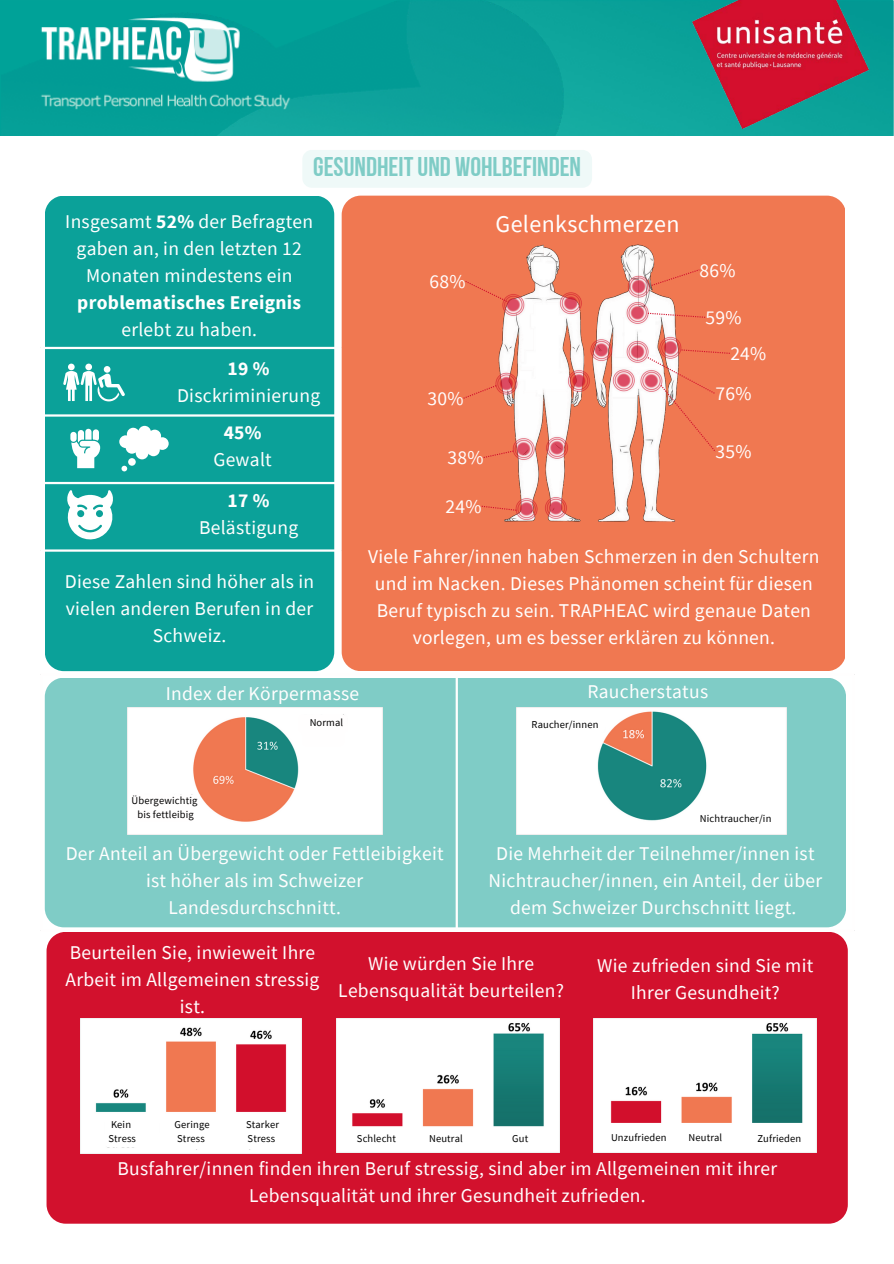
<style>
.page{position:relative;width:894px;height:1264px;background:#fff}
.page>*{position:absolute;margin:0;border:0;box-sizing:border-box;transform-origin:0 0}
.t1{font:27px "Bebas Neue Cyrillic";color:#7fccc6}
.t2{font:24px "Source Sans Pro";letter-spacing:.015em;color:#fff}
.t3{font:19.5px/27px "Source Sans Pro";letter-spacing:.015em;color:#fffefe;text-align:center}
.t4{font:19.5px/27px "Source Sans Pro";letter-spacing:.015em;color:#fff;text-align:center}
.t5{font:10.5px "Source Sans Pro";letter-spacing:.015em;color:#000}
.s1{font-weight:700}
</style>
<div class="page">
<img style="left:0;top:0;width:893px;height:135px">
<div style="left:45px;top:196px;width:289px;height:475px;background:#0ba199"></div>
<hr style="left:40px;top:347px;width:301px;height:2px;background:#fffefe">
<hr style="left:40px;top:414px;width:301px;height:2px;background:#fffefe">
<hr style="left:40px;top:482px;width:301px;height:2px;background:#fffefe">
<hr style="left:40px;top:549px;width:301px;height:2px;background:#fffefe">
<div style="left:341px;top:196px;width:504px;height:475px;background:#f07851;border-radius:19px"></div>
<div style="left:45px;top:678px;width:800px;height:249px;background:#7fccc6"></div>
<div style="left:47px;top:932px;width:800px;height:291px;background:#d2112d"></div>
<svg style="left:119px;top:426px;width:50px;height:33px"></svg>
<div style="left:128px;top:458px;width:8px;height:8px;background:#fff;border-radius:50%"></div>
<svg style="left:121px;top:466px;width:6px;height:5px"></svg>
<img style="left:495px;top:244px;width:187px;height:278px">
<hr style="left:455px;top:675px;width:3px;height:254px;background:#fffefe">
<svg style="left:465px;top:281px;width:42px;height:21px"></svg>
<svg style="left:651px;top:269px;width:48px;height:17px"></svg>
<svg style="left:647px;top:313px;width:58px;height:5px"></svg>
<svg style="left:463px;top:385px;width:33px;height:14px"></svg>
<svg style="left:647px;top:349px;width:82px;height:103px"></svg>
<svg style="left:483px;top:450px;width:30px;height:8px"></svg>
<svg style="left:481px;top:505px;width:35px;height:6px"></svg>
<div style="left:68px;top:363px;width:7px;height:7px;background:#fff;border-radius:50%"></div>
<div style="left:85px;top:363px;width:7px;height:7px;background:#fff;border-radius:50%"></div>
<svg style="left:63px;top:370px;width:62px;height:33px"></svg>
<div style="left:104px;top:366px;width:6px;height:7px;background:#fff;border-radius:50%"></div>
<svg style="left:71px;top:429px;width:29px;height:39px"></svg>
<svg style="left:65px;top:490px;width:49px;height:52px"></svg>
<img style="left:128px;top:707px;width:254px;height:127px">
<img style="left:80px;top:1018px;width:221px;height:135px">
<img style="left:593px;top:1018px;width:223px;height:134px">
<img style="left:336px;top:1018px;width:223px;height:134px">
<img style="left:516px;top:707px;width:270px;height:127px">
<div style="left:302px;top:150px;width:290px;height:38px;background:#eff9f8"></div>
<svg style="left:131px;top:794px;width:69px;height:27px"></svg>
<svg style="left:298px;top:714px;width:49px;height:32px"></svg>
<svg style="left:527px;top:715px;width:77px;height:18px"></svg>
<svg style="left:695px;top:796px;width:80px;height:31px"></svg>
<div style="left:104px;top:1116px;width:36px;height:31px;background:#fff;border-radius:4px"></div>
<svg style="left:159px;top:1113px;width:135px;height:36px"></svg>
<svg style="left:348px;top:1127px;width:56px;height:22px"></svg>
<svg style="left:420px;top:1127px;width:51px;height:22px"></svg>
<svg style="left:497px;top:1127px;width:46px;height:22px"></svg>
<svg style="left:602px;top:1126px;width:72px;height:22px"></svg>
<svg style="left:680px;top:1127px;width:50px;height:21px"></svg>
<svg style="left:748px;top:1127px;width:61px;height:22px"></svg>
<img style="left:691px;top:0;width:176px;height:129px">
<p class="t1" style="left:313px;top:155px;width:269px">GESUNDHEIT UND WOHLBEFINDEN</p>
<h3 class="t2" style="left:495px;top:208px;width:185px">Gelenkschmerzen</h3>
<p class="t4" style="left:65px;top:207px;width:249px">Insgesamt <span class="s1">52%</span> der Befragten gaben an, in den letzten 12<br>Monaten mindestens ein <span class="s1">problematisches Ereignis </span>erlebt zu haben.</p>
<h1 class="t3" style="left:429px;top:268px;width:37px">68%</h1>
<p class="t3" style="left:177px;top:355px;width:145px"><span class="s1">19 %<br></span>Disckriminierung</p>
<p class="t3" style="left:213px;top:419px;width:60px"><span class="s1">45%<br></span>Gewalt</p>
<p class="t3" style="left:199px;top:487px;width:101px"><span class="s1">17 %<br></span>Belästigung</p>
<p class="t3" style="left:427px;top:384px;width:37px">30%</p>
<p class="t3" style="left:447px;top:444px;width:37px">38%</p>
<h3 class="t3" style="left:445px;top:492px;width:37px">24%</h3>
<p class="t3" style="left:699px;top:256px;width:37px">86%</p>
<h3 class="t3" style="left:705px;top:303px;width:37px">59%</h3>
<h3 class="t3" style="left:730px;top:340px;width:37px">24%</h3>
<p class="t3" style="left:715px;top:380px;width:37px">76%</p>
<h3 class="t3" style="left:715px;top:438px;width:37px">35%</h3>
<h3 class="t4" style="left:65px;top:567px;width:251px">Diese Zahlen sind höher als in vielen anderen Berufen in der<br>Schweiz.</h3>
<h2 class="t4" style="left:368px;top:543px;width:453px">Viele Fahrer/innen haben Schmerzen in den Schultern und im Nacken. Dieses Phänomen scheint für diesen Beruf typisch zu sein. TRAPHEAC wird genaue Daten vorlegen, um es besser erklären zu können.</h2>
<h3 class="t3" style="left:166px;top:679px;width:195px">Index der Körpermasse</h3>
<p class="t3" style="left:587px;top:677px;width:122px">Raucherstatus</p>
<h3 class="t5" style="left:132px;top:793px;width:67px">Übergewichtig</h3>
<h3 class="t5" style="left:137px;top:807px;width:58px">bis fettleibig</h3>
<h3 class="t5" style="left:309px;top:716px;width:35px">Normal</h3>
<h3 class="t5" style="left:531px;top:717px;width:68px">Raucher/innen</h3>
<h3 class="t5" style="left:699px;top:811px;width:73px">Nichtraucher/in</h3>
<p class="t3" style="left:66px;top:839px;width:379px">Der Anteil an Übergewicht oder Fettleibigkeit ist höher als im Schweizer<br>Landesdurchschnitt.</p>
<h3 class="t3" style="left:488px;top:839px;width:335px">Die Mehrheit der Teilnehmer/innen ist<br>Nichtraucher/innen, ein Anteil, der über dem Schweizer Durchschnitt liegt.</h3>
<h3 class="t3" style="left:66px;top:938px;width:255px">Beurteilen Sie, inwieweit Ihre<br>Arbeit im Allgemeinen stressig ist.</h3>
<p class="t3" style="left:338px;top:949px;width:227px">Wie würden Sie Ihre<br>Lebensqualität beurteilen?</p>
<p class="t3" style="left:597px;top:951px;width:218px">Wie zufrieden sind Sie mit<br>Ihrer Gesundheit?</p>
<h3 class="t5" style="left:111px;top:1117px;width:22px">Kein</h3>
<p class="t5" style="left:108px;top:1131px;width:29px">Stress</p>
<p class="t5" style="left:174px;top:1117px;width:37px">Geringe</p>
<p class="t5" style="left:177px;top:1131px;width:29px">Stress</p>
<p class="t5" style="left:246px;top:1117px;width:35px">Starker</p>
<p class="t5" style="left:247px;top:1131px;width:29px">Stress</p>
<h3 class="t5" style="left:357px;top:1131px;width:41px">Schlecht</h3>
<h3 class="t5" style="left:429px;top:1131px;width:35px">Neutral</h3>
<p class="t5" style="left:512px;top:1131px;width:18px">Gut</p>
<p class="t5" style="left:611px;top:1130px;width:57px">Unzufrieden</p>
<p class="t5" style="left:688px;top:1130px;width:35px">Neutral</p>
<p class="t5" style="left:757px;top:1131px;width:45px">Zufrieden</p>
<h3 class="t3" style="left:117px;top:1154px;width:661px">Busfahrer/innen finden ihren Beruf stressig, sind aber im Allgemeinen mit ihrer<br>Lebensqualität und ihrer Gesundheit zufrieden.</h3>
</div>
